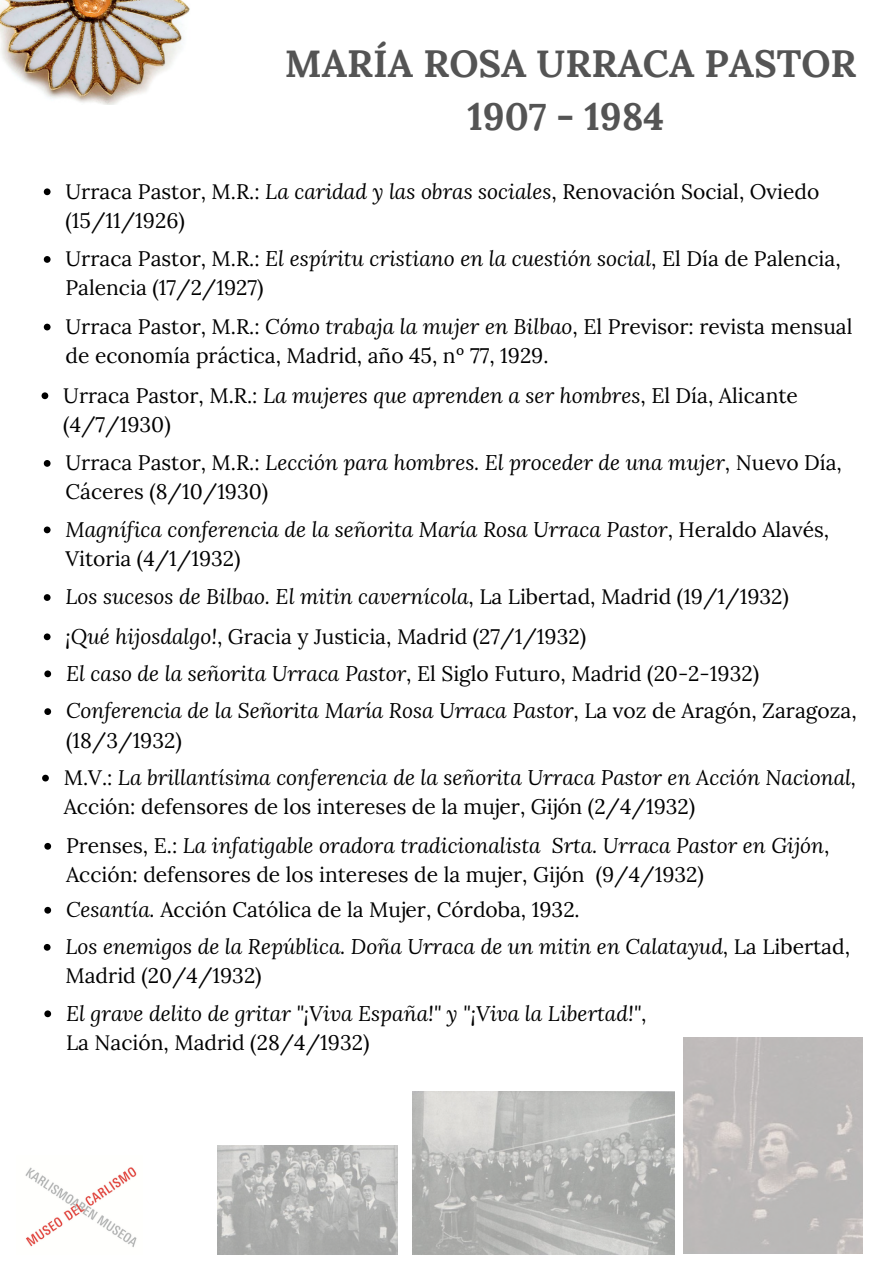
<style>
.page{position:relative;width:894px;height:1264px;background:#fff}
.page>*{position:absolute;margin:0;border:0;box-sizing:border-box;transform-origin:0 0}
.t1{font:700 37.95px/52.8px "Lora";color:#545454;text-align:center}
.t2{font:21px/29.2px "Lora";color:#000}
.t3{font:italic 21px/29.2px "Lora";color:#000}
.s1{font-style:italic}
.s2{font-style:normal}
</style>
<div class="page">
<img style="left:0;top:0;width:190px;height:105px">
<img style="left:25px;top:1167px;width:112px;height:80px">
<svg style="left:44px;top:188px;width:7px;height:7px"></svg>
<svg style="left:44px;top:256px;width:7px;height:7px"></svg>
<svg style="left:44px;top:324px;width:7px;height:6px"></svg>
<svg style="left:42px;top:392px;width:6px;height:7px"></svg>
<svg style="left:44px;top:460px;width:7px;height:7px"></svg>
<svg style="left:44px;top:526px;width:7px;height:7px"></svg>
<svg style="left:44px;top:594px;width:7px;height:7px"></svg>
<svg style="left:44px;top:633px;width:7px;height:7px"></svg>
<svg style="left:44px;top:708px;width:7px;height:7px"></svg>
<svg style="left:42px;top:774px;width:7px;height:7px"></svg>
<svg style="left:44px;top:843px;width:7px;height:6px"></svg>
<svg style="left:44px;top:906px;width:7px;height:7px"></svg>
<img style="left:683px;top:1037px;width:179px;height:216px">
<svg style="left:44px;top:670px;width:7px;height:7px"></svg>
<img style="left:412px;top:1091px;width:262px;height:163px">
<svg style="left:44px;top:944px;width:7px;height:6px"></svg>
<img style="left:217px;top:1145px;width:180px;height:109px">
<svg style="left:44px;top:1010px;width:7px;height:7px"></svg>
<h1 class="t1" style="left:285px;top:37px;width:573px">MARÍA ROSA URRACA PASTOR<br>1907 - 1984</h1>
<p class="t2" style="left:65px;top:176px;width:755px">Urraca Pastor, M.R.: <span class="s1">La caridad y las obras sociales</span>, Renovación Social, Oviedo (15/11/1926)</p>
<p class="t2" style="left:65px;top:244px;width:776px">Urraca Pastor, M.R.: <span class="s1">El espíritu cristiano en la cuestión social</span>, El Día de Palencia,<br>Palencia (17/2/1927)</p>
<p class="t2" style="left:65px;top:311px;width:788px">Urraca Pastor, M.R.: <span class="s1">Cómo trabaja la mujer en Bilbao</span>, El Previsor: revista mensual de economía práctica, Madrid, año 45, nº 77, 1929.</p>
<p class="t2" style="left:63px;top:380px;width:736px">Urraca Pastor, M.R.: <span class="s1">La mujeres que aprenden a ser hombres</span>, El Día, Alicante (4/7/1930)</p>
<p class="t2" style="left:65px;top:448px;width:777px">Urraca Pastor, M.R.: <span class="s1">Lección para hombres. El proceder de una mujer</span>, Nuevo Día,<br>Cáceres (8/10/1930)</p>
<p class="t3" style="left:65px;top:514px;width:765px">Magnífica conferencia de la señorita María Rosa Urraca Pastor<span class="s2">, Heraldo Alavés,<br>Vitoria (4/1/1932)</span></p>
<p class="t2" style="left:65px;top:577px;width:724px;line-height:39.3px"><span class="s1">Los sucesos de Bilbao. El mitin cavernícola</span>, La Libertad, Madrid (19/1/1932) <span class="s1">¡Qué hijosdalgo!</span>, Gracia y Justicia, Madrid (27/1/1932)</p>
<p class="t2" style="left:66px;top:658px;width:694px"><span class="s1">El caso de la señorita Urraca Pastor</span>, El Siglo Futuro, Madrid (20-2-1932)</p>
<p class="t3" style="left:66px;top:695px;width:792px">Conferencia de la Señorita María Rosa Urraca Pastor<span class="s2">, La voz de Aragón, Zaragoza, (18/3/1932)</span></p>
<p class="t3" style="left:64px;top:762px;width:793px"><span class="s2">M.V.:</span> La brillantísima conferencia de la señorita Urraca Pastor en Acción Nacional,<br><span class="s2">Acción: defensores de los intereses de la mujer, Gijón (2/4/1932)</span></p>
<p class="t2" style="left:66px;top:830px;width:764px">Prenses, E.: <span class="s1">La infatigable oradora tradicionalista Srta. Urraca Pastor en Gijón</span>,<br>Acción: defensores de los intereses de la mujer, Gijón (9/4/1932)</p>
<p class="t2" style="left:66px;top:894px;width:515px"><span class="s1">Cesantía.</span> Acción Católica de la Mujer, Córdoba, 1932.</p>
<p class="t3" style="left:65px;top:931px;width:785px">Los enemigos de la República. Doña Urraca de un mitin en Calatayud<span class="s2">, La Libertad,<br>Madrid (20/4/1932)</span></p>
<p class="t3" style="left:66px;top:997px;width:582px">El grave delito de gritar "¡Viva España!" y "¡Viva la Libertad!"<span class="s2">,<br>La Nación, Madrid (28/4/1932)</span></p>
</div>
